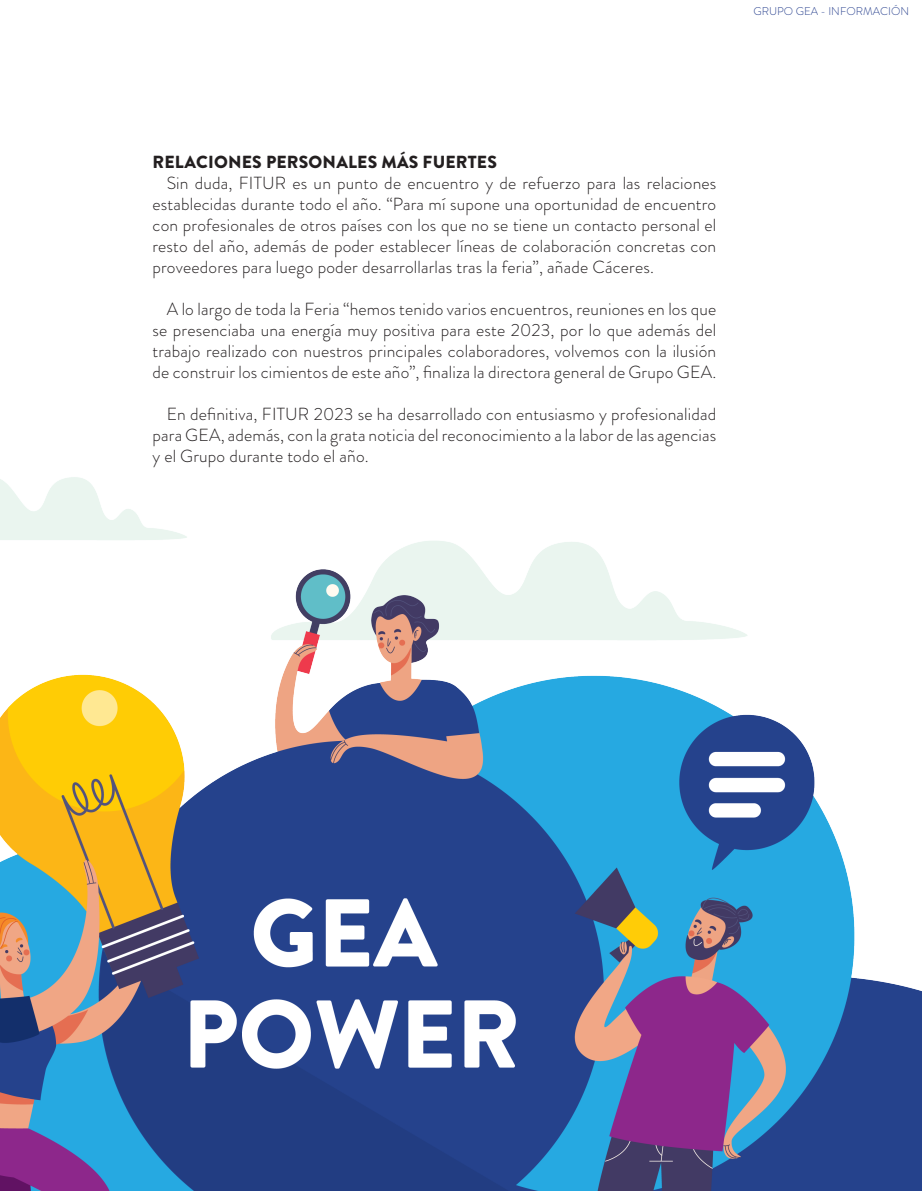
<style>
.page{position:relative;width:922px;height:1191px;background:#fff}
.page>*{position:absolute;margin:0;border:0;box-sizing:border-box;transform-origin:0 0}
.t1{font:300 17.5px/21px "Brandon Grotesque";letter-spacing:.01em;color:#231f20;text-align:justify}
.t2{font:900 17.5px "Brandon Grotesque";letter-spacing:.01em;color:#231f20}
.t3{font:300 11.25px "Brandon Grotesque";color:#2c4490}
</style>
<div class="page">
<img style="left:0;top:477px;width:921px;height:714px">
<p class="t3" style="left:753px;top:3px;width:157px">GRUPO GEA - INFORMACIÓN</p>
<p class="t2" style="left:152px;top:150px;width:56px">RELACION</p>
<p class="t2" style="left:242px;top:150px;width:58px">ES PERSON</p>
<p class="t2" style="left:336px;top:150px;width:161px">ALES MÁS FUERTES</p>
<p class="t1" style="left:152px;top:173px;width:565px;text-indent:14px">Sin duda, FITUR es un punto de encuentro y de refuerzo para las relaciones establecidas durante todo el año. “Para mí supone una oportunidad de encuentro con profesionales de otros países con los que no se tiene un contacto personal el resto del año, además de poder establecer líneas de colaboración concretas con proveedores para luego poder desarrollarlas tras la feria”, añade Cáceres.</p>
<p class="t1" style="left:152px;top:299px;width:565px;text-indent:14px">A lo largo de toda la Feria “hemos tenido varios encuentros, reuniones en los que se presenciaba una energía muy positiva para este 2023, por lo que además del trabajo realizado con nuestros principales colaboradores, volvemos con la ilusión de construir los cimientos de este año”, finaliza la directora general de Grupo GEA.</p>
<p class="t1" style="left:152px;top:404px;width:565px;text-indent:14px">En definitiva, FITUR 2023 se ha desarrollado con entusiasmo y profesionalidad para GEA, además, con la grata noticia del reconocimiento a la labor de las agencias y el Grupo durante todo el año.</p>
</div>
